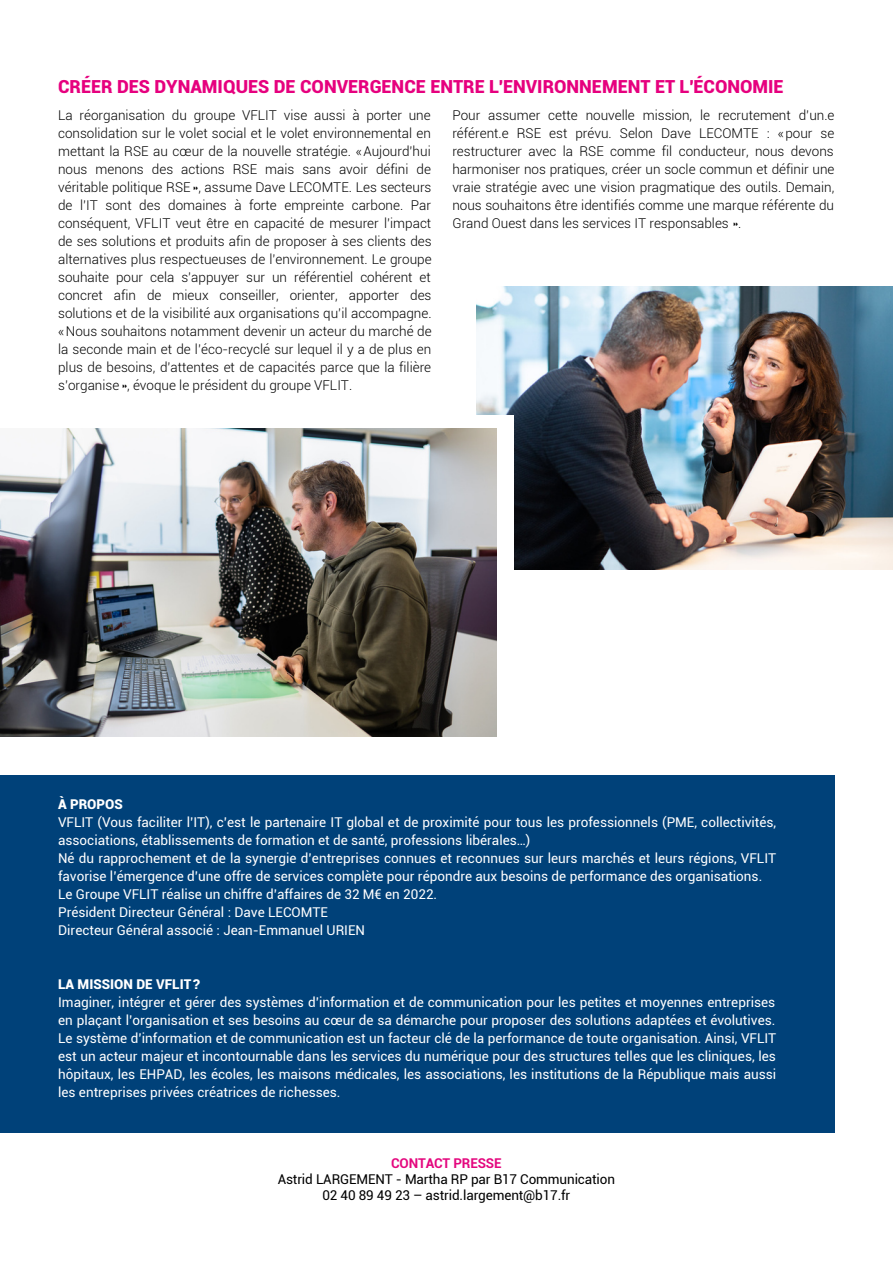
<style>
.page{position:relative;width:893px;height:1264px;background:#fff}
.page>*{position:absolute;margin:0;border:0;box-sizing:border-box;transform-origin:0 0}
.t1{font:900 18px "Roboto";color:#e6007e}
.t2{font:300 13.5px/18px "Roboto";color:#000;text-align:justify}
.t3{font:13.5px/18px "Roboto";color:#fff}
.t4{font:13.5px "Roboto";letter-spacing:-.01em;color:#000}
.t5{font:900 13.5px "Roboto";color:#fff}
.t6{font:700 13.5px "Roboto";letter-spacing:-.01em;color:#e4077e}
</style>
<div class="page">
<div style="left:0;top:775px;width:834px;height:358px;background:#004179"></div>
<img style="left:476px;top:286px;width:416px;height:284px">
<div style="left:278px;top:415px;width:236px;height:347px;background:#fff"></div>
<img style="left:0;top:428px;width:496px;height:308px">
<p class="t1" style="left:58px;top:76px;width:727px">CRÉER DES DYNAMIQUES DE CONVERGENCE ENTRE L'ENVIRONNEMENT ET L'ÉCONOMIE</p>
<p class="t2" style="left:58px;top:106px;width:375px">La réorganisation du groupe VFLIT vise aussi à porter une consolidation sur le volet social et le volet environnemental en mettant la RSE au cœur de la nouvelle stratégie. «Aujourd’hui nous menons des actions RSE mais sans avoir défini de véritable politique RSE», assume Dave LECOMTE. Les secteurs de l’IT sont des domaines à forte empreinte carbone. Par conséquent, VFLIT veut être en capacité de mesurer l’impact de ses solutions et produits afin de proposer à ses clients des alternatives plus respectueuses de l’environnement. Le groupe souhaite pour cela s’appuyer sur un référentiel cohérent et concret afin de mieux conseiller, orienter, apporter des solutions et de la visibilité aux organisations qu’il accompagne. «Nous souhaitons notamment devenir un acteur du marché de la seconde main et de l’éco-recyclé sur lequel il y a de plus en plus de besoins, d’attentes et de capacités parce que la filière s’organise», évoque le président du groupe VFLIT.</p>
<p class="t2" style="left:452px;top:106px;width:383px">Pour assumer cette nouvelle mission, le recrutement d’un.e référent.e RSE est prévu. Selon Dave LECOMTE : «pour se restructurer avec la RSE comme fil conducteur, nous devons harmoniser nos pratiques, créer un socle commun et définir une vraie stratégie avec une vision pragmatique des outils. Demain, nous souhaitons être identifiés comme une marque référente du Grand Ouest dans les services IT responsables ».</p>
<p class="t5" style="left:58px;top:796px;width:66px">À PROPOS</p>
<p class="t3" style="left:58px;top:813px;width:719px">VFLIT (Vous faciliter l’IT), c’est le partenaire IT global et de proximité pour tous les professionnels (PME, collectivités, associations, établissements de formation et de santé, professions libérales…)</p>
<p class="t3" style="left:58px;top:849px;width:719px">Né du rapprochement et de la synergie d’entreprises connues et reconnues sur leurs marchés et leurs régions, VFLIT favorise l’émergence d’une offre de services complète pour répondre aux besoins de performance des organisations.</p>
<p class="t3" style="left:58px;top:885px;width:380px">Le Groupe VFLIT réalise un chiffre d’affaires de 32 M€ en 2022.</p>
<p class="t3" style="left:58px;top:903px;width:271px">Président Directeur Général : Dave LECOMTE</p>
<p class="t3" style="left:58px;top:921px;width:308px">Directeur Général associé : Jean-Emmanuel URIEN</p>
<p class="t5" style="left:58px;top:976px;width:143px">LA MISSION DE VFLIT?</p>
<p class="t3" style="left:58px;top:993px;width:719px;text-align:justify">Imaginer, intégrer et gérer des systèmes d’information et de communication pour les petites et moyennes entreprises en plaçant l’organisation et ses besoins au cœur de sa démarche pour proposer des solutions adaptées et évolutives.<br>Le système d’information et de communication est un facteur clé de la performance de toute organisation. Ainsi, VFLIT est un acteur majeur et incontournable dans les services du numérique pour des structures telles que les cliniques, les hôpitaux, les EHPAD, les écoles, les maisons médicales, les associations, les institutions de la République mais aussi les entreprises privées créatrices de richesses.</p>
<p class="t6" style="left:391px;top:1155px;width:112px">CONTACT PRESSE</p>
<p class="t4" style="left:277px;top:1171px;width:339px">Astrid LARGEMENT - Martha RP par B17 Communication</p>
<p class="t4" style="left:322px;top:1186px;width:249px">02 40 89 49 23 – astrid.largement@b17.fr</p>
</div>
